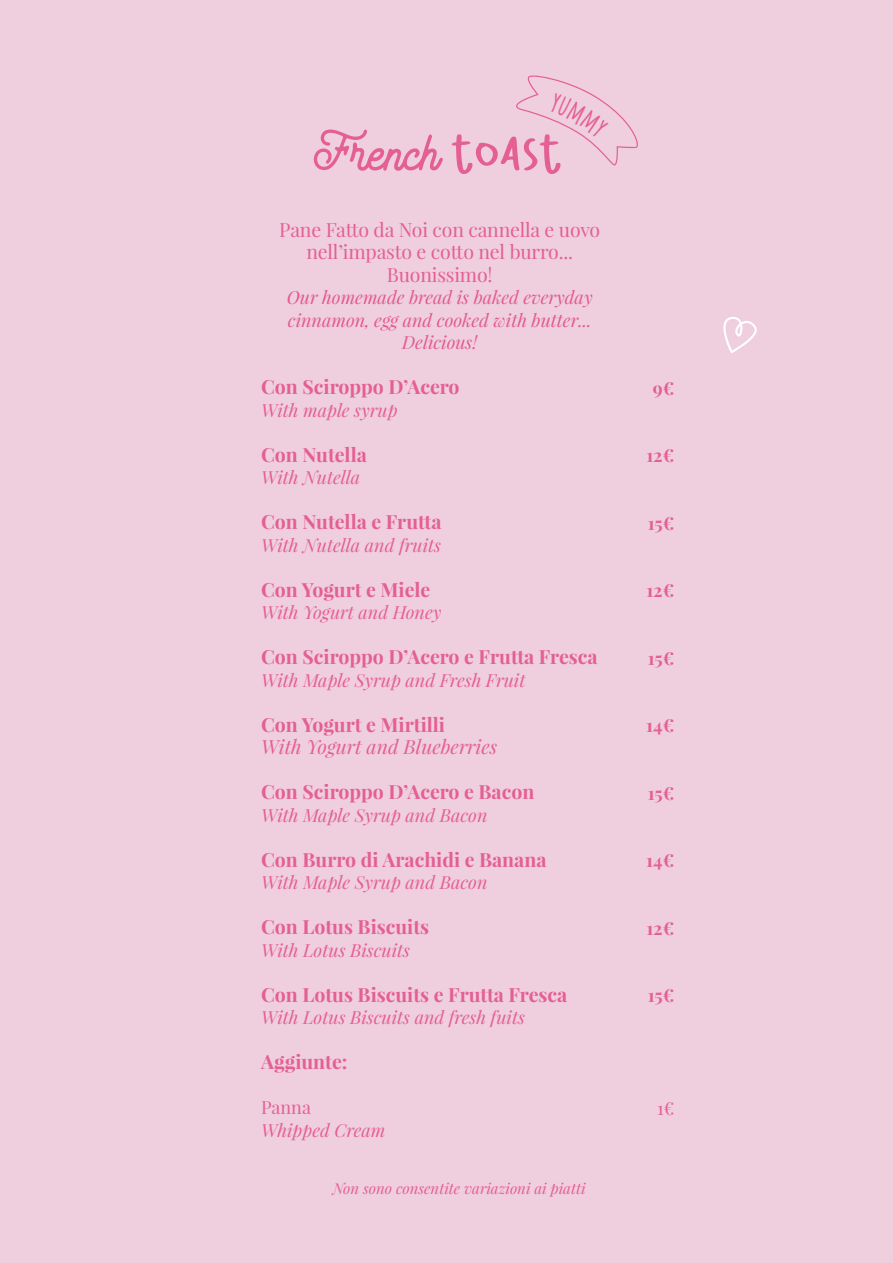
<style>
.page{position:relative;width:893px;height:1263px;background:#efcede}
.page>*{position:absolute;margin:0;border:0;box-sizing:border-box;transform-origin:0 0}
.t1{font:52.5px "Stormline Demo";color:#e45f93}
.t2{font:700 19.5px "Playfair Display";color:#e45f93}
.t3{font:19.5px "Playfair Display";letter-spacing:-.01em;color:#e45f93}
.t4{font:italic 19.5px "Playfair Display";color:#e45f93}
.t5{font:italic 18px "Playfair Display";color:#e45f93}
.t6{font:italic 18px "Playfair Display";color:#e25a8f}
.t7{font:700 18px "Playfair Display";color:#e45f93}
.t8{font:18px "Playfair Display";color:#e45f93}
.t9{font:italic 15px "Playfair Display";color:#e45f93}
.s1{font-family:"Belovia"}
</style>
<div class="page">
<svg style="left:723px;top:317px;width:34px;height:36px"></svg>
<svg style="left:516px;top:75px;width:122px;height:91px"></svg>
<p class="t1" style="left:314px;top:118px;width:250px">French <span class="s1">tOASt</span></p>
<p class="t3" style="left:279px;top:217px;width:322px">Pane Fatto da Noi con cannella e uovo</p>
<p class="t3" style="left:306px;top:240px;width:268px">nell’impasto e cotto nel burro...</p>
<p class="t3" style="left:387px;top:262px;width:107px">Buonissimo!</p>
<p class="t6" style="left:287px;top:285px;width:307px">Our homemade bread is baked everyday</p>
<p class="t6" style="left:288px;top:308px;width:305px">cinnamon, egg and cooked with butter...</p>
<p class="t6" style="left:402px;top:330px;width:76px">Delicious!</p>
<p class="t2" style="left:261px;top:374px;width:200px">Con Sciroppo D’Acero</p>
<p class="t5" style="left:261px;top:398px;width:138px">With maple syrup</p>
<p class="t2" style="left:261px;top:442px;width:107px">Con Nutella</p>
<p class="t5" style="left:261px;top:465px;width:101px">With Nutella</p>
<p class="t2" style="left:261px;top:509px;width:182px">Con Nutella e Frutta</p>
<p class="t5" style="left:261px;top:533px;width:181px">With Nutella and fruits</p>
<p class="t2" style="left:261px;top:577px;width:171px">Con Yogurt e Miele</p>
<p class="t5" style="left:261px;top:600px;width:182px">With Yogurt and Honey</p>
<p class="t2" style="left:261px;top:644px;width:338px">Con Sciroppo D’Acero e Frutta Fresca</p>
<p class="t5" style="left:261px;top:668px;width:266px">With Maple Syrup and Fresh Fruit</p>
<p class="t2" style="left:261px;top:712px;width:185px">Con Yogurt e Mirtilli</p>
<p class="t4" style="left:261px;top:734px;width:238px">With Yogurt and Blueberries</p>
<p class="t2" style="left:261px;top:779px;width:275px">Con Sciroppo D’Acero e Bacon</p>
<p class="t5" style="left:261px;top:803px;width:228px">With Maple Syrup and Bacon</p>
<p class="t2" style="left:261px;top:847px;width:287px">Con Burro di Arachidi e Banana</p>
<p class="t5" style="left:261px;top:870px;width:228px">With Maple Syrup and Bacon</p>
<p class="t2" style="left:261px;top:914px;width:170px">Con Lotus Biscuits</p>
<p class="t5" style="left:261px;top:938px;width:150px">With Lotus Biscuits</p>
<p class="t2" style="left:261px;top:982px;width:308px">Con Lotus Biscuits e Frutta Fresca</p>
<p class="t5" style="left:261px;top:1005px;width:265px">With Lotus Biscuits and fresh fuits</p>
<p class="t2" style="left:261px;top:1049px;width:88px">Aggiunte:</p>
<p class="t8" style="left:261px;top:1096px;width:51px">Panna</p>
<p class="t5" style="left:261px;top:1118px;width:126px">Whipped Cream</p>
<p class="t9" style="left:333px;top:1178px;width:255px">Non sono consentite variazioni ai piatti</p>
<p class="t7" style="left:653px;top:377px;width:23px">9€</p>
<p class="t7" style="left:646px;top:444px;width:29px">12€</p>
<p class="t7" style="left:648px;top:512px;width:28px">15€</p>
<p class="t7" style="left:646px;top:579px;width:29px">12€</p>
<p class="t7" style="left:648px;top:647px;width:28px">15€</p>
<p class="t7" style="left:646px;top:714px;width:29px">14€</p>
<p class="t7" style="left:648px;top:782px;width:28px">15€</p>
<p class="t7" style="left:646px;top:849px;width:29px">14€</p>
<p class="t7" style="left:646px;top:917px;width:29px">12€</p>
<p class="t7" style="left:648px;top:984px;width:28px">15€</p>
<p class="t8" style="left:657px;top:1097px;width:19px">1€</p>
</div>
